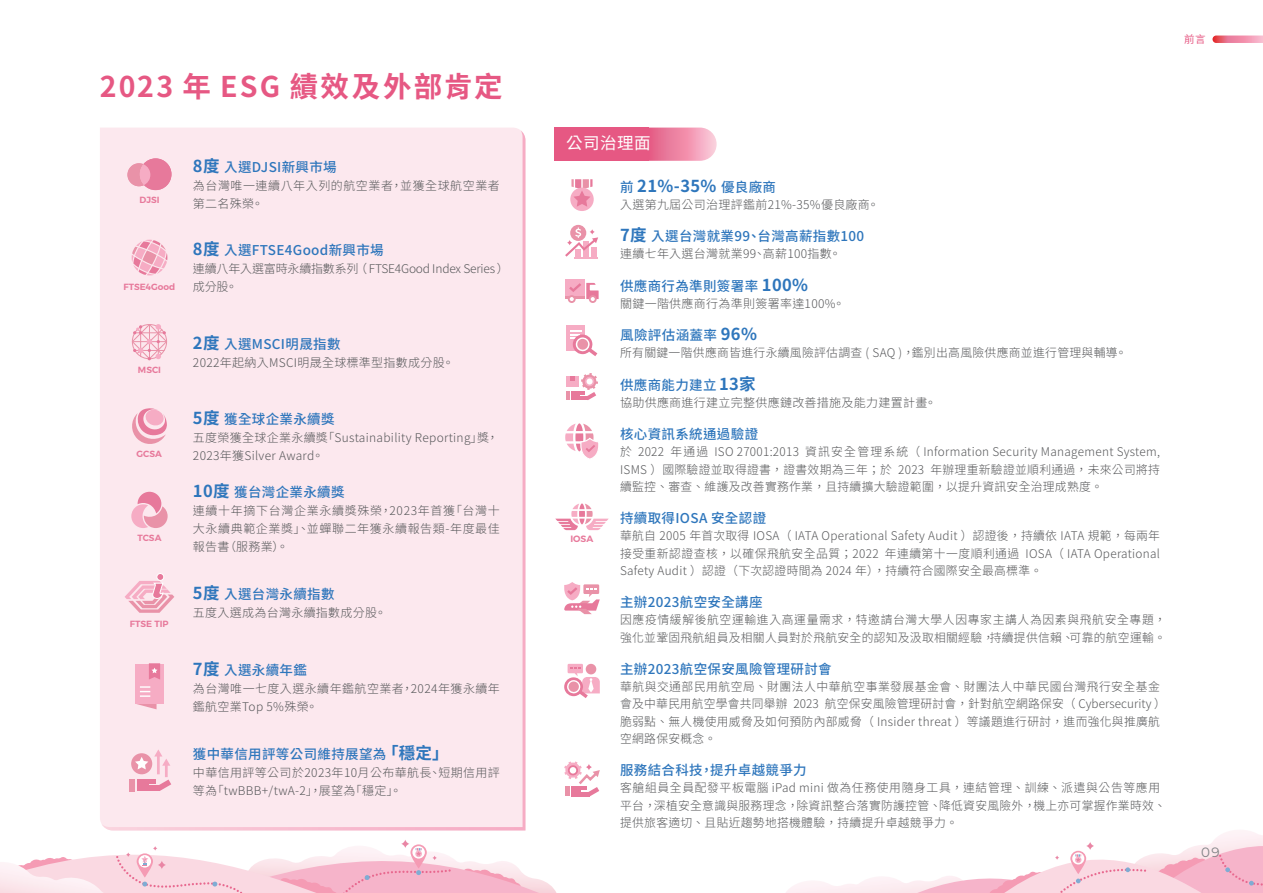
<style>
.page{position:relative;width:1263px;height:893px;background:#fff}
.page>*{position:absolute;margin:0;border:0;box-sizing:border-box;transform-origin:0 0}
.t1{font:700 28.5px "Noto Sans CJ Ktc";letter-spacing:.075em;color:#e65883}
.t2{font:700 16.5px "Noto Sans CJ Ktc";color:#2e76bc}
.t3{font:16.5px "Noto Sans CJ Ktc";letter-spacing:.025em;color:#fff}
.t4{font:500 13.5px "Noto Sans CJ Ktc";letter-spacing:.025em;color:#2e76bc}
.t5{font:100 13.5px "Montserrat";color:#808285}
.t6{font:300 12px/17.2px "Noto Sans CJ Ktc";letter-spacing:.025em;color:#57585a}
.t7{font:300 12px/18px "Noto Sans CJ Ktc";letter-spacing:-.015em;color:#57585a}
.t8{font:300 12px/18px "Noto Sans CJ Ktc";letter-spacing:.045em;color:#57585a}
.t9{font:10.5px "Noto Sans CJ Ktc";color:#e65883}
.t10{font:600 9.15px "Montserrat";color:#e7799b}
.t11{font:600 8.85px "Montserrat";color:#e7799b}
.s1{font-weight:700;font-size:16.5px}
.s2{font-weight:500;font-size:13.5px}
</style>
<div class="page">
<svg style="left:1212px;top:36px;width:51px;height:7px"></svg>
<svg style="left:649px;top:128px;width:68px;height:33px;background:#f094b0"></svg>
<div style="left:554px;top:128px;width:95px;height:33px;background:#e65883"></div>
<div style="left:570px;top:188px;width:24px;height:23px;background:#f6acc4;border-radius:50%"></div>
<svg style="left:571px;top:179px;width:21px;height:28px"></svg>
<div style="left:567px;top:326px;width:18px;height:25px;background:#f6acc4"></div>
<svg style="left:570px;top:330px;width:27px;height:26px"></svg>
<svg style="left:577px;top:338px;width:11px;height:12px"></svg>
<div style="left:570px;top:225px;width:16px;height:16px;background:#e992a8;border-radius:50%"></div>
<svg style="left:565px;top:227px;width:33px;height:32px"></svg>
<svg style="left:565px;top:423px;width:34px;height:36px"></svg>
<div style="left:565px;top:279px;width:20px;height:17px;background:#f6acc4"></div>
<hr style="left:565px;top:297px;width:20px;height:2px;background:#e992a8">
<svg style="left:568px;top:295px;width:8px;height:8px"></svg>
<svg style="left:569px;top:283px;width:30px;height:18px"></svg>
<svg style="left:566px;top:373px;width:32px;height:27px"></svg>
<svg style="left:584px;top:376px;width:11px;height:11px"></svg>
<svg style="left:586px;top:378px;width:7px;height:7px"></svg>
<svg style="left:564px;top:582px;width:36px;height:32px"></svg>
<svg style="left:555px;top:503px;width:54px;height:27px"></svg>
<svg style="left:564px;top:664px;width:36px;height:34px"></svg>
<div style="left:568px;top:681px;width:11px;height:11px;background:#e992a8;border-radius:5px"></div>
<div style="left:102px;top:130px;width:423px;height:643px;background:#fce8ee"></div>
<svg style="left:95px;top:773px;width:19px;height:120px"></svg>
<svg style="left:114px;top:749px;width:486px;height:144px"></svg>
<svg style="left:0;top:857px;width:104px;height:36px"></svg>
<svg style="left:786px;top:830px;width:477px;height:63px"></svg>
<h1 class="t1" style="left:100px;top:71px;width:404px">2023 年 ESG 績效及外部肯定</h1>
<p class="t11" style="left:139px;top:193px;width:22px">DJSI</p>
<p class="t11" style="left:124px;top:280px;width:53px">FTSE4Good</p>
<p class="t11" style="left:138px;top:363px;width:25px">MSCI</p>
<p class="t11" style="left:137px;top:447px;width:27px">GCSA</p>
<p class="t11" style="left:137px;top:531px;width:26px">TCSA</p>
<p class="t11" style="left:130px;top:617px;width:40px">FTSE TIP</p>
<p class="t4" style="left:193px;top:159px;width:145px"><span class="s1">8度</span> 入選DJSI新興市場</p>
<p class="t8" style="left:193px;top:177px;width:308px">為台灣唯一連續八年入列的航空業者，並獲全球航空業者第二名殊榮。</p>
<p class="t4" style="left:193px;top:243px;width:192px"><span class="s1">8度</span> 入選FTSE4Good新興市場</p>
<p class="t7" style="left:193px;top:260px;width:317px">連續八年入選富時永續指數系列 （ FTSE4Good Index Series ）成分股。</p>
<p class="t4" style="left:193px;top:336px;width:149px"><span class="s1">2度</span> 入選MSCI明晟指數</p>
<p class="t6" style="left:193px;top:354px;width:263px">2022年起納入MSCI明晟全球標準型指數成分股。</p>
<p class="t4" style="left:193px;top:411px;width:143px"><span class="s1">5度</span> 獲全球企業永續獎</p>
<p class="t6" style="left:193px;top:428px;width:307px;line-height:18px">五度榮獲全球企業永續獎「Sustainability Reporting」獎，<br>2023年獲Silver Award。</p>
<p class="t4" style="left:193px;top:484px;width:153px"><span class="s1">10度</span> 獲台灣企業永續獎</p>
<p class="t6" style="left:193px;top:502px;width:308px;line-height:18px;text-align:justify">連續十年摘下台灣企業永續獎殊榮，2023年首獲「台灣十大永續典範企業獎」、並蟬聯二年獲永續報告類-年度最佳報告書（服務業）。</p>
<p class="t4" style="left:193px;top:587px;width:143px"><span class="s1">5度</span> 入選台灣永續指數</p>
<p class="t6" style="left:193px;top:604px;width:195px">五度入選成為台灣永續指數成分股。</p>
<p class="t4" style="left:193px;top:663px;width:115px"><span class="s1">7度</span> 入選永續年鑑</p>
<p class="t6" style="left:193px;top:680px;width:308px;line-height:18px">為台灣唯一七度入選永續年鑑航空業者，2024年獲永續年鑑航空業Top 5%殊榮。</p>
<p class="t4" style="left:193px;top:747px;width:257px">獲中華信用評等公司維持展望為 <span class="s1">「穩定」</span></p>
<p class="t6" style="left:193px;top:764px;width:308px;line-height:18px">中華信用評等公司於2023年10月公布華航長、短期信用評等為「twBBB+/twA-2」，展望為「穩定」。</p>
<p class="t9" style="left:1184px;top:33px;width:23px">前言</p>
<h2 class="t3" style="left:566px;top:134px;width:86px">公司治理面</h2>
<p class="t10" style="left:570px;top:532px;width:24px">IOSA</p>
<h2 class="t2" style="left:620px;top:176px;width:157px"><span class="s2">前</span> 21%-35% <span class="s2">優良廠商</span></h2>
<p class="t6" style="left:620px;top:196px;width:261px">入選第九屆公司治理評鑑前21%-35%優良廠商。</p>
<p class="t4" style="left:620px;top:229px;width:246px"><span class="s1">7度</span>入選台灣就業99、台灣高薪指數100</p>
<p class="t6" style="left:620px;top:246px;width:223px">連續七年入選台灣就業99、高薪100指數。</p>
<p class="t4" style="left:620px;top:278px;width:190px">供應商行為準則簽署率 <span class="s1">100%</span></p>
<p class="t6" style="left:620px;top:295px;width:226px">關鍵一階供應商行為準則簽署率達100%。</p>
<p class="t4" style="left:620px;top:328px;width:138px">風險評估涵蓋率 <span class="s1">96%</span></p>
<p class="t6" style="left:620px;top:345px;width:508px">所有關鍵一階供應商皆進行永續風險評估調查 ( SAQ ) ，鑑別出高風險供應商並進行管理與輔導。</p>
<p class="t4" style="left:620px;top:377px;width:137px">供應商能力建立 <span class="s1">13家</span></p>
<p class="t6" style="left:620px;top:394px;width:318px">協助供應商進行建立完整供應鏈改善措施及能力建置計畫。</p>
<p class="t4" style="left:620px;top:427px;width:140px">核心資訊系統通過驗證</p>
<p class="t6" style="left:620px;top:444px;width:541px;text-align:justify">於 2022 年通過 ISO 27001:2013 資訊安全管理系統（ Information Security Management System, ISMS ）國際驗證並取得證書，證書效期為三年；於 2023 年辦理重新驗證並順利通過，未來公司將持續監控、審查、維護及改善實務作業，且持續擴大驗證範圍，以提升資訊安全治理成熟度。</p>
<p class="t4" style="left:620px;top:511px;width:148px">持續取得IOSA 安全認證</p>
<p class="t6" style="left:620px;top:528px;width:541px;text-align:justify">華航自 2005 年首次取得 IOSA（ IATA Operational Safety Audit ）認證後，持續依 IATA 規範，每兩年接受重新認證查核，以確保飛航安全品質；2022 年連續第十一度順利通過 IOSA（ IATA Operational Safety Audit ）認證（下次認證時間為 2024 年），持續符合國際安全最高標準。</p>
<p class="t4" style="left:620px;top:595px;width:144px">主辦2023航空安全講座</p>
<p class="t6" style="left:620px;top:612px;width:547px">因應疫情緩解後航空運輸進入高運量需求，特邀請台灣大學人因專家主講人為因素與飛航安全專題，強化並鞏固飛航組員及相關人員對於飛航安全的認知及汲取相關經驗，持續提供信賴、可靠的航空運輸。</p>
<p class="t4" style="left:620px;top:661px;width:213px">主辦2023航空保安風險管理研討會</p>
<p class="t6" style="left:620px;top:678px;width:547px">華航與交通部民用航空局、財團法人中華航空事業發展基金會、財團法人中華民國台灣飛行安全基金會及中華民用航空學會共同舉辦 2023 航空保安風險管理研討會，針對航空網路保安（ Cybersecurity ）脆弱點、無人機使用威脅及如何預防內部威脅（ Insider threat ）等議題進行研討，進而強化與推廣航空網路保安概念。</p>
<p class="t4" style="left:620px;top:763px;width:188px">服務結合科技，提升卓越競爭力</p>
<p class="t6" style="left:620px;top:780px;width:547px">客艙組員全員配發平板電腦 iPad mini 做為任務使用隨身工具，連結管理、訓練、派遣與公告等應用平台，深植安全意識與服務理念，除資訊整合落實防護控管、降低資安風險外，機上亦可掌握作業時效、提供旅客適切、且貼近趨勢地搭機體驗，持續提升卓越競爭力。</p>
<p class="t5" style="left:1201px;top:843px;width:20px">09</p>
</div>
